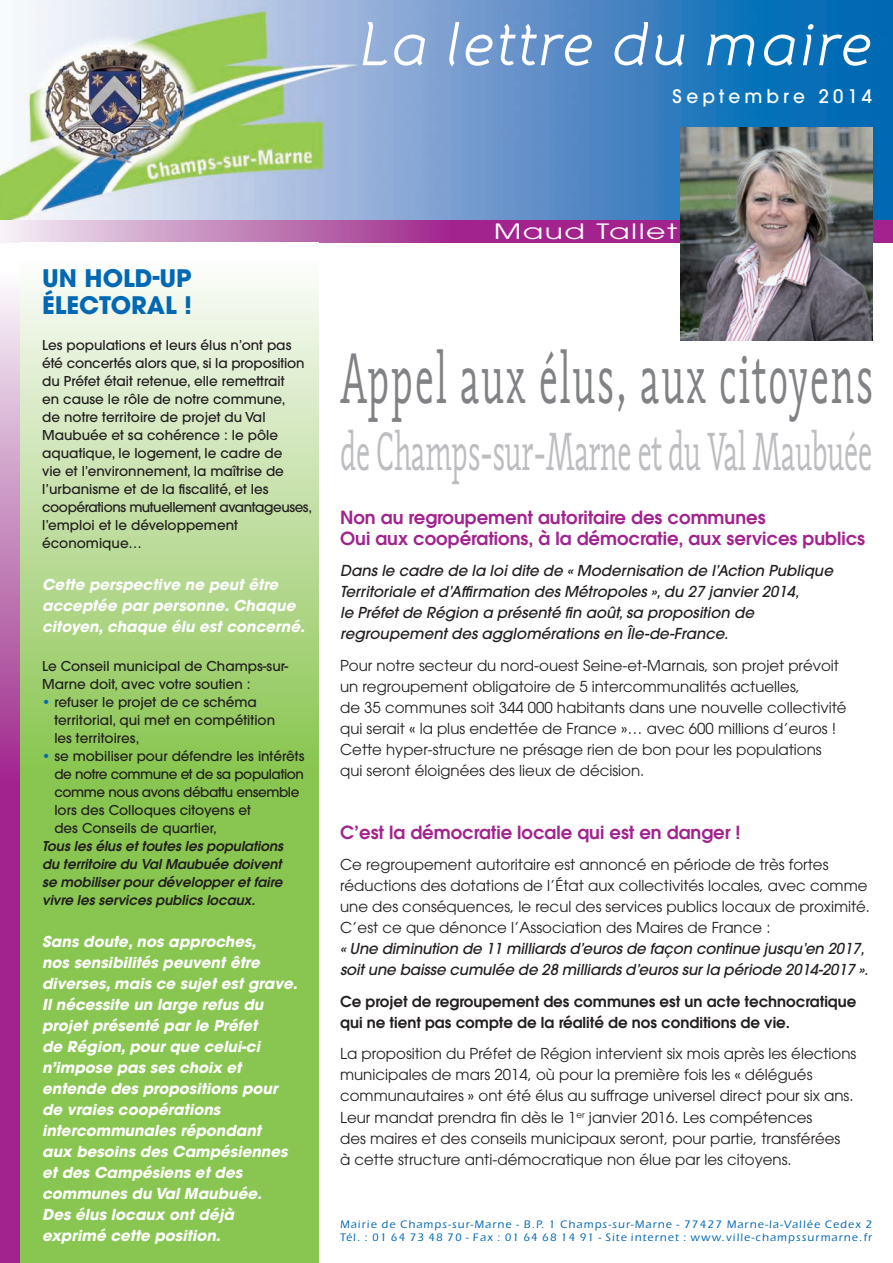
<style>
.page{position:relative;width:893px;height:1263px;background:#fff}
.page>*{position:absolute;margin:0;border:0;box-sizing:border-box;transform-origin:0 0}
.t1{font:78px "Napoleone Slab ITC Std";letter-spacing:.045em;color:#808285;scale:.58 1}
.t2{font:italic 60px "Atelier Sans ITC Std";letter-spacing:.05em;color:#fff}
.t3{font:58.5px "Napoleone Slab ITC Std";letter-spacing:-.01em;color:#bcbdc0;scale:.58 1}
.t4{font:700 24px/27px "ITC Avant Garde Std";color:#0168b3}
.t5{font:21px "ITC Avant Garde Std";letter-spacing:.05em;color:#fff;scale:1.43 1}
.t6{font:500 18.6px "ITC Avant Garde Std";letter-spacing:.22em;color:#fff}
.t7{font:600 18px/21px "ITC Avant Garde Std";color:#a2238e}
.t8{font:15px/21px "ITC Avant Garde Std";color:#231f20}
.t9{font:italic 700 15px/21px "ITC Avant Garde Std";color:#fff}
.t10{font:italic 500 15px/21px "ITC Avant Garde Std";color:#231f20}
.t11{font:600 15px/21px "ITC Avant Garde Std";color:#231f20}
.t12{font:500 13.5px/18px "ITC Avant Garde Std";color:#231f20}
.t13{font:italic 600 13.5px/18px "ITC Avant Garde Std";color:#231f20}
.t14{font:500 11.25px/13.5px "ITC Eras Std";letter-spacing:.11em;color:#0168b3}
.s1{color:#0168b3}
</style>
<div class="page">
<svg style="left:0;top:242px;width:21px;height:1020px;background:#b765a8"></svg>
<img style="left:0;top:0;width:892px;height:221px">
<svg style="left:0;top:221px;width:892px;height:21px;background:#ba66ad"></svg>
<svg style="left:21px;top:283px;width:298px;height:979px;background:#a4d278"></svg>
<img style="left:680px;top:127px;width:191px;height:213px">
<h2 class="t2" style="left:359px;top:7px;width:514px">La lettre du maire</h2>
<p class="t6" style="left:672px;top:84px;width:201px">Septembre 2014</p>
<h3 class="t4" style="left:42px;top:264px;width:151px">UN HOLD-UP<br>ÉLECTORAL !</h3>
<p class="t12" style="left:42px;top:335px;width:271px">Les populations et leurs élus n’ont pas été concertés alors que, si la proposition du Préfet était retenue, elle remettrait<br>en cause le rôle de notre commune,<br>de notre territoire de projet du Val Maubuée et sa cohérence : le pôle aquatique, le logement, le cadre de<br>vie et l’environnement, la maîtrise de l’urbanisme et de la fiscalité, et les coopérations mutuellement avantageuses, l’emploi et le développement économique…</p>
<p class="t9" style="left:42px;top:573px;width:264px">Cette perspective ne peut être acceptée par personne. Chaque citoyen, chaque élu est concerné.</p>
<p class="t12" style="left:42px;top:656px;width:247px">Le Conseil municipal de Champs-sur-<br>Marne doit, avec votre soutien :</p>
<p class="t12" style="left:54px;top:692px;width:222px;text-indent:-12px"><span class="s1">•</span> refuser le projet de ce schéma territorial, qui met en compétition les territoires,</p>
<p class="t12" style="left:54px;top:746px;width:251px;text-indent:-12px"><span class="s1">•</span> se mobiliser pour défendre les intérêts de notre commune et de sa population comme nous avons débattu ensemble lors des Colloques citoyens et<br>des Conseils de quartier,</p>
<p class="t13" style="left:42px;top:836px;width:242px">Tous les élus et toutes les populations du territoire du Val Maubuée doivent se mobiliser pour développer et faire vivre les services publics locaux.</p>
<p class="t9" style="left:42px;top:930px;width:257px">Sans doute, nos approches,<br>nos sensibilités peuvent être diverses, mais ce sujet est grave.<br>Il nécessite un large refus du projet présenté par le Préfet<br>de Région, pour que celui-ci n’impose pas ses choix et entende des propositions pour de vraies coopérations intercommunales répondant<br>aux besoins des Campésiennes et des Campésiens et des communes du Val Maubuée.<br>Des élus locaux ont déjà exprimé cette position.</p>
<h3 class="t5" style="left:493px;top:219px;width:130px">Maud Tallet</h3>
<h1 class="t1" style="left:340px;top:334px;width:920px">Appel aux élus, aux citoyens</h1>
<h3 class="t3" style="left:340px;top:419px;width:918px">de Champs-sur-Marne et du Val Maubuée</h3>
<p class="t7" style="left:340px;top:506px;width:526px">Non au regroupement autoritaire des communes<br>Oui aux coopérations, à la démocratie, aux services publics</p>
<p class="t10" style="left:340px;top:560px;width:494px">Dans le cadre de la loi dite de « Modernisation de l’Action Publique Territoriale et d’Affirmation des Métropoles », du 27 janvier 2014,<br>le Préfet de Région a présenté fin août, sa proposition de regroupement des agglomérations en Île-de-France.</p>
<p class="t8" style="left:340px;top:654px;width:507px">Pour notre secteur du nord-ouest Seine-et-Marnais, son projet prévoit un regroupement obligatoire de 5 intercommunalités actuelles,<br>de 35 communes soit 344 000 habitants dans une nouvelle collectivité qui serait « la plus endettée de France »… avec 600 millions d’euros !<br>Cette hyper-structure ne présage rien de bon pour les populations qui seront éloignées des lieux de décision.</p>
<p class="t7" style="left:340px;top:821px;width:402px">C’est la démocratie locale qui est en danger !</p>
<p class="t8" style="left:340px;top:853px;width:531px">Ce regroupement autoritaire est annoncé en période de très fortes réductions des dotations de l’État aux collectivités locales, avec comme une des conséquences, le recul des services publics locaux de proximité.<br>C’est ce que dénonce l’Association des Maires de France :</p>
<p class="t10" style="left:340px;top:938px;width:529px">« Une diminution de 11 milliards d’euros de façon continue jusqu’en 2017, soit une baisse cumulée de 28 milliards d’euros sur la période 2014-2017 ».</p>
<p class="t11" style="left:340px;top:990px;width:517px">Ce projet de regroupement des communes est un acte technocratique qui ne tient pas compte de la réalité de nos conditions de vie.</p>
<p class="t8" style="left:340px;top:1042px;width:517px">La proposition du Préfet de Région intervient six mois après les élections municipales de mars 2014, où pour la première fois les « délégués communautaires » ont été élus au suffrage universel direct pour six ans.<br>Leur mandat prendra fin dès le 1<sup>er</sup> janvier 2016. Les compétences<br>des maires et des conseils municipaux seront, pour partie, transférées<br>à cette structure anti-démocratique non élue par les citoyens.</p>
<p class="t14" style="left:340px;top:1217px;width:533px">Mairie de Champs-sur-Marne - B.P. 1 Champs-sur-Marne - 77427 Marne-la-Vallée Cedex 2<br>Tél. : 01 64 73 48 70 - Fax : 01 64 68 14 91 - Site internet : www.ville-champssurmarne.fr</p>
</div>
